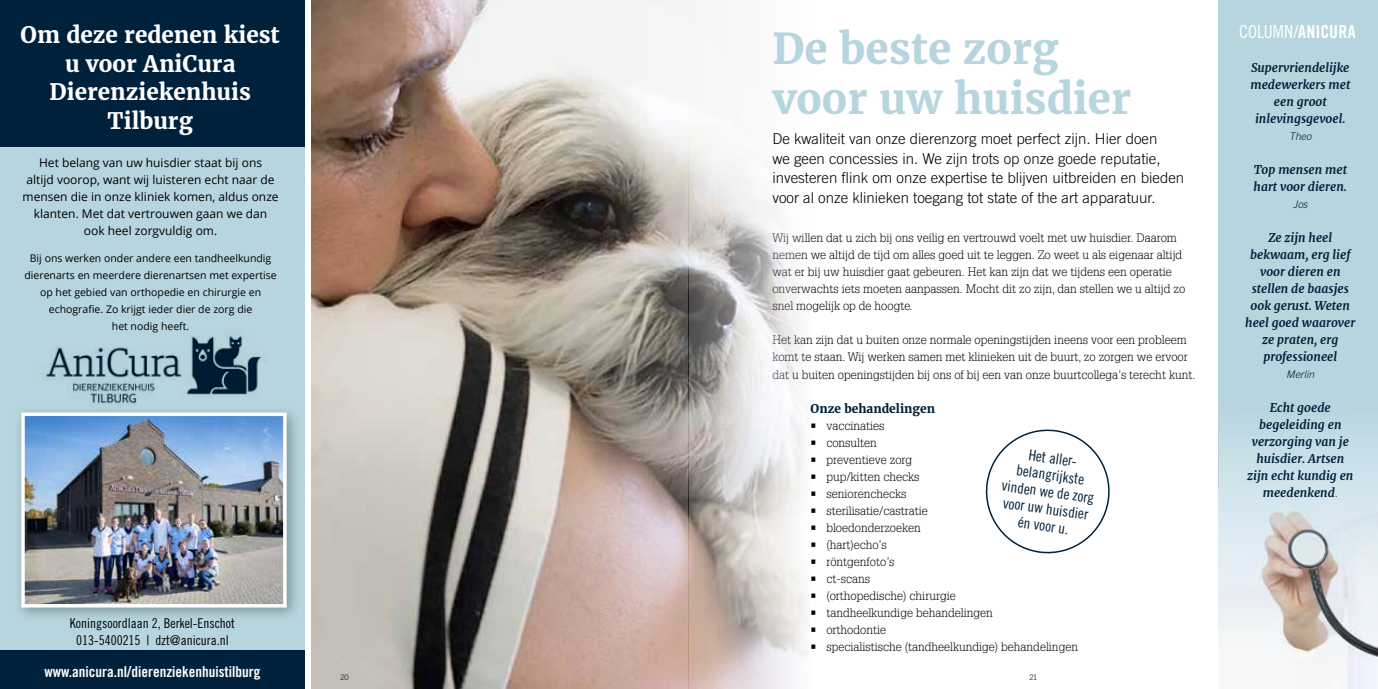
<style>
.page{position:relative;width:1378px;height:689px;background:#fff}
.page>*{position:absolute;margin:0;border:0;box-sizing:border-box;transform-origin:0 0}
.t1{font:700 42px/49.5px "Merriweather";color:#b7d5de}
.t2{font:700 22.5px/28.5px "Merriweather";color:#fff;text-align:center}
.t3{font:18px "Trade Gothic LT Std Cn 18";color:#fff}
.t4{font:300 15px/19.5px "Trade Gothic LT Std";color:#000}
.t5{font:15px/17px "Trade Gothic LT Std Cn 18";color:#00213a;text-align:center}
.t6{font:15px "Trade Gothic LT Std Bd Cn 20";color:#fff}
.t7{font:13.5px/17px "Trade Gothic LT Std Cn 18";color:#000;text-align:center}
.t8{font:300 12px/17px "Glypha LT Std";color:#000}
.t9{font:italic 700 12px/17px "Merriweather";color:#00213b;text-align:center}
.t10{font:12px/17px "Open Sans";color:#000;text-align:center}
.t11{font:700 12px "Merriweather";color:#00213a}
.t12{font:10.5px/17px "Open Sans";color:#000;text-align:center}
.t13{font:italic 300 10.5px "Trade Gothic LT Std";color:#00213b}
.t14{font:300 7.5px "Trade Gothic LT Std";color:#000}
.s1{font-family:"Trade Gothic LT Std Bd Cn 20"}
.s2{font-family:"Trade Gothic LT Std";font-weight:300;font-size:10.5px}
</style>
<div class="page">
<img style="left:311px;top:0;width:378px;height:689px">
<div style="left:0;top:0;width:304px;height:689px;background:#b7d5de"></div>
<div style="left:13px;top:405px;width:288px;height:217px;background:#000;opacity:.3"></div>
<img style="left:26px;top:417px;width:256px;height:185px">
<div style="left:21px;top:412px;width:266px;height:195px;border:4px solid #fff"></div>
<img style="left:34px;top:331px;width:241px;height:79px">
<div style="left:0;top:0;width:304px;height:146px;background:#00213b"></div>
<div style="left:0;top:651px;width:304px;height:38px;background:#00213b"></div>
<svg style="left:689px;top:129px;width:118px;height:560px"></svg>
<div style="left:1219px;top:0;width:159px;height:689px;background:#b7d5de"></div>
<div style="left:1219px;top:436px;width:159px;height:52px;background:#cadfe8"></div>
<img style="left:1219px;top:488px;width:159px;height:201px">
<svg style="left:985px;top:429px;width:125px;height:125px"></svg>
<h2 class="t2" style="left:21px;top:21px;width:261px">Om deze redenen kiest u voor AniCura<br>Dierenziekenhuis<br>Tilburg</h2>
<p class="t10" style="left:23px;top:153px;width:258px">Het belang van uw huisdier staat bij ons<br>altijd voorop, want wij luisteren echt naar de mensen die in onze kliniek komen, aldus onze klanten. Met dat vertrouwen gaan we dan ook heel zorgvuldig om.</p>
<p class="t12" style="left:24px;top:249px;width:254px">Bij ons werken onder andere een tandheelkundig dierenarts en meerdere dierenartsen met expertise op het gebied van orthopedie en chirurgie en echografie. Zo krijgt ieder dier de zorg die<br>het nodig heeft.</p>
<p class="t7" style="left:70px;top:614px;width:166px">Koningsoordlaan 2, Berkel-Enschot<br>013-5400215 | dzt@anicura.nl</p>
<p class="t6" style="left:44px;top:662px;width:217px">www.anicura.nl/dierenziekenhuistilburg</p>
<h1 class="t1" style="left:772px;top:24px;width:360px">De beste zorg voor uw huisdier</h1>
<p class="t4" style="left:772px;top:129px;width:413px">De kwaliteit van onze dierenzorg moet perfect zijn. Hier doen<br>we geen concessies in. We zijn trots op onze goede reputatie, investeren flink om onze expertise te blijven uitbreiden en bieden voor al onze klinieken toegang tot state of the art apparatuur.</p>
<p class="t8" style="left:772px;top:230px;width:414px">Wij willen dat u zich bij ons veilig en vertrouwd voelt met uw huisdier. Daarom nemen we altijd de tijd om alles goed uit te leggen. Zo weet u als eigenaar altijd wat er bij uw huisdier gaat gebeuren. Het kan zijn dat we tijdens een operatie onverwachts iets moeten aanpassen. Mocht dit zo zijn, dan stellen we u altijd zo snel mogelijk op de hoogte.</p>
<p class="t8" style="left:772px;top:332px;width:424px">Het kan zijn dat u buiten onze normale openingstijden ineens voor een probleem komt te staan. Wij werken samen met klinieken uit de buurt, zo zorgen we ervoor dat u buiten openingstijden bij ons of bij een van onze buurtcollega’s terecht kunt.</p>
<p class="t11" style="left:810px;top:401px;width:126px">Onze behandelingen</p>
<p class="t8" style="left:810px;top:417px;width:75px">• vaccinaties</p>
<p class="t8" style="left:810px;top:434px;width:68px">• consulten</p>
<p class="t8" style="left:810px;top:451px;width:103px">• preventieve zorg</p>
<p class="t8" style="left:810px;top:468px;width:110px">• pup/kitten checks</p>
<p class="t8" style="left:810px;top:485px;width:97px">• seniorenchecks</p>
<p class="t8" style="left:810px;top:502px;width:119px">• sterilisatie/castratie</p>
<p class="t8" style="left:810px;top:519px;width:112px">• bloedonderzoeken</p>
<p class="t8" style="left:810px;top:536px;width:78px">• (hart)echo’s</p>
<p class="t8" style="left:810px;top:553px;width:85px">• röntgenfoto’s</p>
<p class="t8" style="left:810px;top:570px;width:61px">• ct-scans</p>
<p class="t8" style="left:810px;top:587px;width:147px">• (orthopedische) chirurgie</p>
<p class="t8" style="left:810px;top:604px;width:184px">• tandheelkundige behandelingen</p>
<p class="t8" style="left:810px;top:621px;width:77px">• orthodontie</p>
<p class="t8" style="left:810px;top:638px;width:269px">• specialistische (tandheelkundige) behandelingen</p>
<p class="t5" style="left:1008px;top:443px;width:95px;rotate:8deg">Het aller&shy;belangrijkste vinden we de zorg voor uw huisdier én voor u.</p>
<p class="t14" style="left:340px;top:672px;width:10px">20</p>
<p class="t14" style="left:1029px;top:672px;width:9px">21</p>
<h3 class="t3" style="left:1239px;top:21px;width:118px">COLUMN/<span class="s1">ANICURA</span></h3>
<p class="t9" style="left:1250px;top:59px;width:101px">Supervriendelijke medewerkers met een groot inlevingsgevoel.</p>
<p class="t13" style="left:1289px;top:130px;width:24px">Theo</p>
<p class="t9" style="left:1253px;top:161px;width:95px;text-align:left">Top mensen met hart voor dieren.</p>
<p class="t13" style="left:1293px;top:198px;width:16px">Jos</p>
<p class="t9" style="left:1245px;top:229px;width:112px">Ze zijn heel bekwaam, erg lief voor dieren en stellen de baasjes ook gerust. Weten heel goed waarover ze praten, erg professioneel</p>
<p class="t13" style="left:1286px;top:368px;width:29px">Merlin</p>
<p class="t9" style="left:1247px;top:399px;width:108px">Echt goede begeleiding en verzorging van je huisdier. Artsen zijn echt kundig en meedenkend<span class="s2">.</span></p>
</div>
